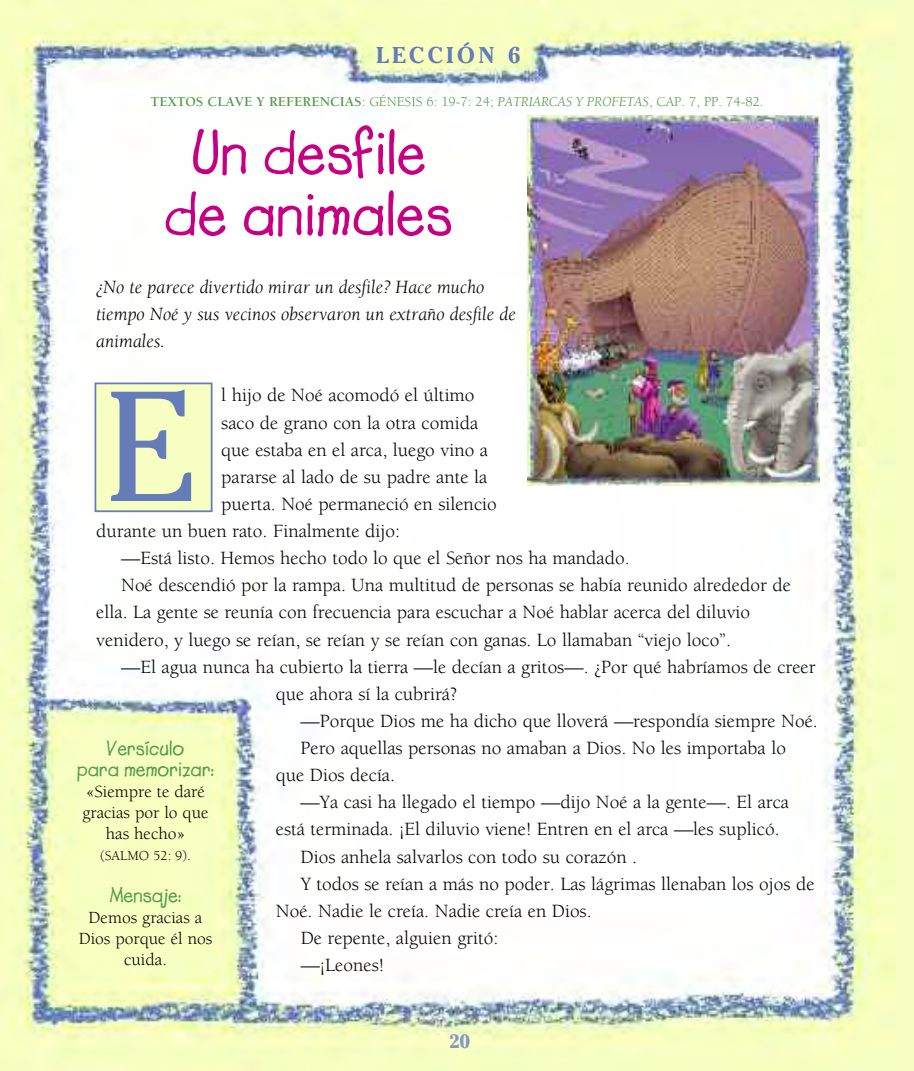
<style>
.page{position:relative;width:914px;height:1071px;background:#fff}
.page>*{position:absolute;margin:0;border:0;box-sizing:border-box;transform-origin:0 0}
.t1{font:155.4px "Cheltenham";color:#657cb8}
.t2{font:700 63px/61.2px "Lemonade";color:#c60083;text-align:center}
.t3{font:700 22.75px "Cheltenham";letter-spacing:.15em;color:#657cb8}
.t4{font:700 21px/21px "Lemonade";color:#549b4d;text-align:center}
.t5{font:19.25px "Berkeley";color:#000}
.t6{font:italic 19.25px/27.1px "Berkeley";color:#000}
.t7{font:700 19.25px "Cheltenham";color:#8496c6}
.t8{font:17.5px/21px "Berkeley";color:#000;text-align:center}
.t9{font:14px "Berkeley";color:#549b4d}
.t10{font:14px "Berkeley";color:#000}
.s1{font-weight:700}
.s2{font-style:italic}
</style>
<div class="page">
<img style="left:0;top:0;width:914px;height:1071px">
<div style="left:96px;top:384px;width:115px;height:126px;background:#f6ffc1"></div>
<div style="left:94px;top:383px;width:118px;height:129px;border:2px solid #657cb8"></div>
<img style="left:528px;top:115px;width:291px;height:370px">
<p class="t3" style="left:376px;top:42px;width:146px">LECCIÓN 6</p>
<p class="t9" style="left:150px;top:94px;width:614px"><span class="s1">TEXTOS CLAVE Y REFERENCIAS</span>: GÉNESIS 6: 19-7: 24; <span class="s2">PATRIARCAS Y PROFETAS</span>, CAP. 7, PP. 74-82.</p>
<h2 class="t2" style="left:164px;top:123px;width:291px">Un desfile de animales</h2>
<p class="t6" style="left:96px;top:274px;width:421px">¿No te parece divertido mirar un desfile? Hace mucho tiempo Noé y sus vecinos observaron un extraño desfile de animales.</p>
<p class="t5" style="left:221px;top:385px;width:255px">l hijo de Noé acomodó el último</p>
<p class="t5" style="left:221px;top:412px;width:258px">saco de grano con la otra comida</p>
<p class="t5" style="left:221px;top:440px;width:268px">que estaba en el arca, luego vino a</p>
<p class="t5" style="left:221px;top:467px;width:267px">pararse al lado de su padre ante la</p>
<p class="t5" style="left:221px;top:494px;width:277px">puerta. Noé permaneció en silencio</p>
<p class="t5" style="left:96px;top:521px;width:305px">durante un buen rato. Finalmente dijo:</p>
<p class="t5" style="left:121px;top:548px;width:510px">—Está listo. Hemos hecho todo lo que el Señor nos ha mandado.</p>
<p class="t5" style="left:121px;top:575px;width:671px">Noé descendió por la rampa. Una multitud de personas se había reunido alrededor de</p>
<p class="t5" style="left:96px;top:602px;width:655px">ella. La gente se reunía con frecuencia para escuchar a Noé hablar acerca del diluvio</p>
<p class="t5" style="left:96px;top:629px;width:636px">venidero, y luego se reían, se reían y se reían con ganas. Lo llamaban “viejo loco”.</p>
<p class="t5" style="left:121px;top:657px;width:696px">—El agua nunca ha cubierto la tierra —le decían a gritos—. ¿Por qué habríamos de creer</p>
<p class="t5" style="left:276px;top:684px;width:183px">que ahora sí la cubrirá?</p>
<p class="t5" style="left:300px;top:711px;width:519px">—Porque Dios me ha dicho que lloverá —respondía siempre Noé.</p>
<p class="t5" style="left:300px;top:738px;width:487px">Pero aquellas personas no amaban a Dios. No les importaba lo</p>
<p class="t5" style="left:276px;top:765px;width:121px">que Dios decía.</p>
<p class="t5" style="left:300px;top:792px;width:490px">—Ya casi ha llegado el tiempo —dijo Noé a la gente—. El arca</p>
<p class="t5" style="left:276px;top:819px;width:505px">está terminada. ¡El diluvio viene! Entren en el arca —les suplicó.</p>
<p class="t5" style="left:300px;top:846px;width:338px">Dios anhela salvarlos con todo su corazón .</p>
<p class="t5" style="left:301px;top:874px;width:515px">Y todos se reían a más no poder. Las lágrimas llenaban los ojos de</p>
<p class="t5" style="left:276px;top:901px;width:317px">Noé. Nadie le creía. Nadie creía en Dios.</p>
<p class="t5" style="left:301px;top:928px;width:199px">De repente, alguien gritó:</p>
<p class="t5" style="left:301px;top:955px;width:85px">—¡Leones!</p>
<h1 class="t1" style="left:106px;top:356px;width:92px">E</h1>
<p class="t4" style="left:77px;top:738px;width:139px">Versículo<br>para memorizar:</p>
<p class="t8" style="left:82px;top:781px;width:128px">«Siempre te daré gracias por lo que has hecho»</p>
<p class="t10" style="left:100px;top:848px;width:92px">(SALMO 52: 9).</p>
<p class="t4" style="left:109px;top:885px;width:74px">Mensaje:</p>
<p class="t8" style="left:79px;top:907px;width:135px">Demos gracias a<br>Dios porque él nos cuida.</p>
<p class="t7" style="left:449px;top:1030px;width:23px">20</p>
</div>
